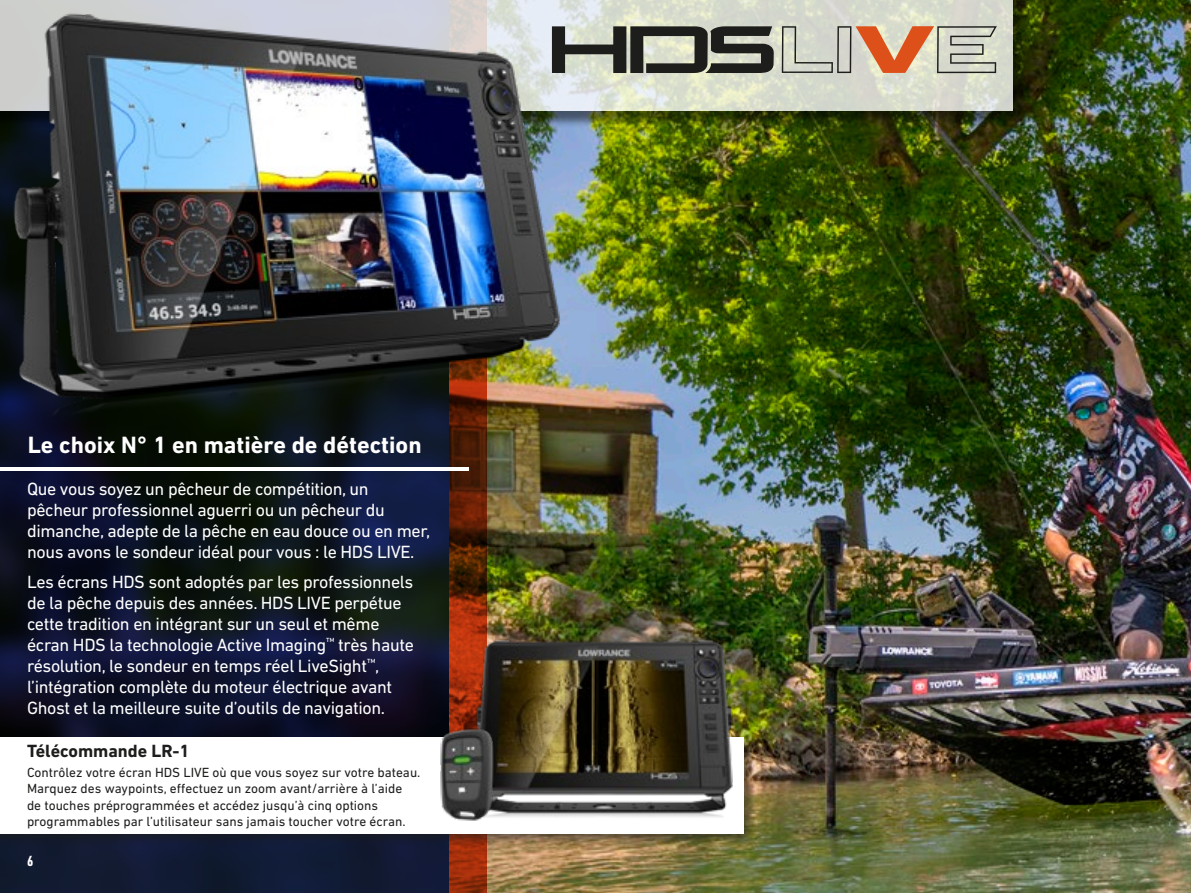
<style>
.page{position:relative;width:1191px;height:893px;background:#fff}
.page>*{position:absolute;margin:0;border:0;box-sizing:border-box;transform-origin:0 0}
.t1{font:700 24px "DIN Next LT Pro";color:#fff}
.t2{font:18px/21px "DIN Next LT Pro";letter-spacing:-.02em;color:#fff}
.t3{font:700 18px "DIN Next LT Pro";color:#1d1d1b}
.t4{font:700 condensed 15px "DIN Next LT Pro";color:#fff}
.t5{font:13.5px/16.2px "DIN Next LT Pro";color:#1d1d1b}
</style>
<div class="page">
<img style="left:487px;top:0;width:704px;height:893px">
<svg style="left:449px;top:429px;width:38px;height:464px;background:#6f2407"></svg>
<svg style="left:0;top:128px;width:449px;height:765px;background:#0e1426"></svg>
<div style="left:0;top:0;width:1029px;height:128px;background:#1d1d1b;opacity:.81"></div>
<svg style="left:0;top:0;width:1012px;height:111px;background:#d9ddce"></svg>
<svg style="left:604px;top:26px;width:170px;height:47px;background:#696b62"></svg>
<svg style="left:781px;top:26px;width:215px;height:47px;background:#c8b19d"></svg>
<hr style="left:0;top:468px;width:468px;height:3px;background:#fff">
<img style="left:11px;top:0;width:593px;height:429px">
<div style="left:0;top:734px;width:755px;height:112px;background:#1d1d1b;opacity:.6"></div>
<div style="left:0;top:737px;width:743px;height:96px;background:#fff"></div>
<img style="left:461px;top:628px;width:289px;height:201px">
<img style="left:434px;top:724px;width:68px;height:101px">
<h1 class="t1" style="left:28px;top:431px;width:395px">Le choix N° 1 en matière de détection</h1>
<p class="t2" style="left:27px;top:478px;width:405px">Que vous soyez un pêcheur de compétition, un pêcheur professionnel aguerri ou un pêcheur du dimanche, adepte de la pêche en eau douce ou en mer, nous avons le sondeur idéal pour vous : le HDS LIVE.</p>
<p class="t2" style="left:27px;top:571px;width:388px">Les écrans HDS sont adoptés par les professionnels de la pêche depuis des années. HDS LIVE perpétue cette tradition en intégrant sur un seul et même écran HDS la technologie Active Imaging<sup>™</sup> très haute résolution, le sondeur en temps réel LiveSight<sup>™</sup>, l’intégration complète du moteur électrique avant Ghost et la meilleure suite d’outils de navigation.</p>
<p class="t3" style="left:27px;top:740px;width:164px">Télécommande LR-1</p>
<p class="t5" style="left:27px;top:764px;width:395px">Contrôlez votre écran HDS LIVE où que vous soyez sur votre bateau.<br>Marquez des waypoints, effectuez un zoom avant/arrière à l’aide<br>de touches préprogrammées et accédez jusqu’à cinq options programmables par l’utilisateur sans jamais toucher votre écran.</p>
<p class="t4" style="left:27px;top:852px;width:8px">6</p>
</div>
